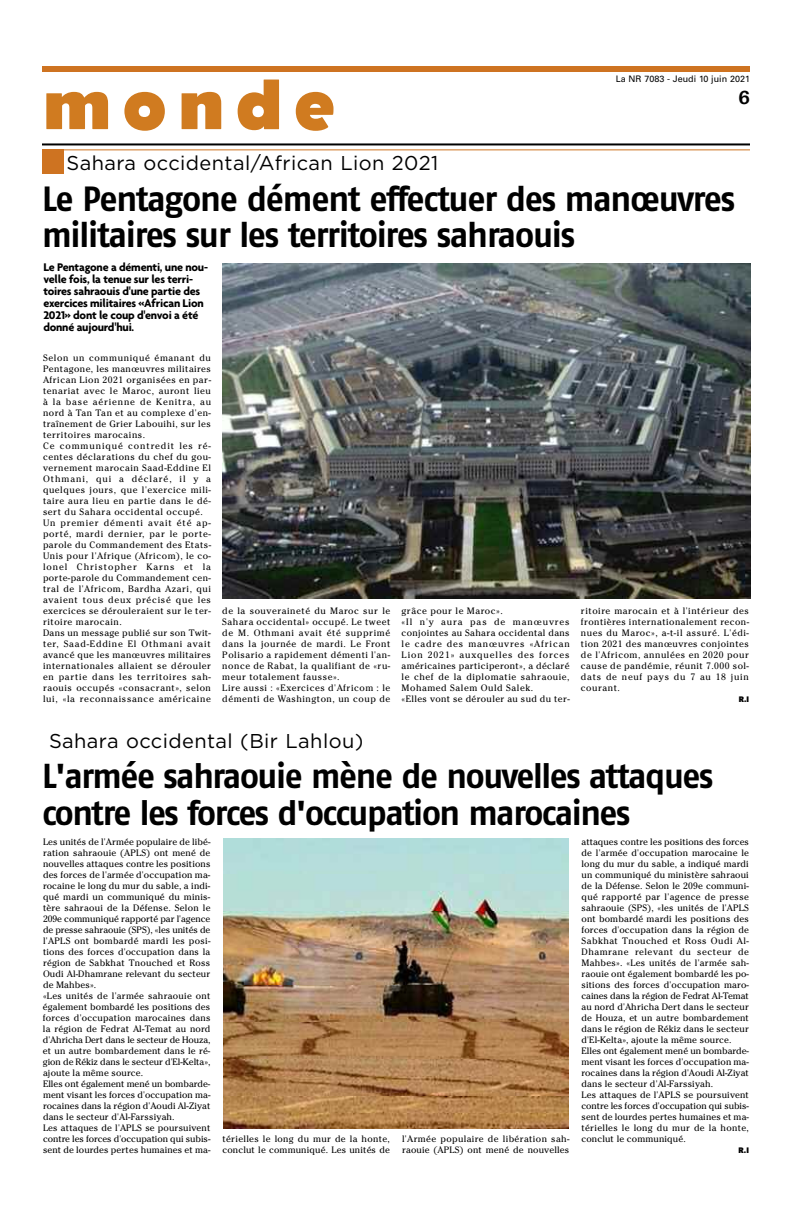
<style>
.page{position:relative;width:792px;height:1224px;background:#fff}
.page>*{position:absolute;margin:0;border:0;box-sizing:border-box;transform-origin:0 0}
.t1{font:700 71px "Eagle";letter-spacing:.145em;color:#d07b20}
.t2{font:700 35px/36.8px "Fago No";letter-spacing:-.04em;color:#000}
.t3{font:700 34.6px/36.8px "Fago No";letter-spacing:-.04em;color:#000}
.t4{font:20px "Gotham";letter-spacing:.02em;color:#000}
.t5{font:700 19px "Univers";color:#000}
.t6{font:700 12px/12px "Agenda";letter-spacing:-.015em;color:#000}
.t7{font:9.2px/11px "Cheltenham";letter-spacing:.03em;color:#000}
.t8{font:9.2px/11px "Cheltenham";letter-spacing:.055em;color:#000}
.t9{font:9px "Univers";color:#000}
.t10{font:900 8px "Corpid";color:#000}
</style>
<div class="page">
<div style="left:42px;top:66px;width:708px;height:6px;background:#ce7321"></div>
<hr style="left:42px;top:143px;width:708px;height:2px;background:#000">
<img style="left:222px;top:263px;width:528px;height:335px">
<hr style="left:42px;top:149px;width:708px;height:1px;background:#ce7321">
<div style="left:42px;top:149px;width:22px;height:25px;background:#ce7321"></div>
<img style="left:224px;top:838px;width:345px;height:291px">
<p class="t1" style="left:42px;top:63px;width:294px">monde</p>
<p class="t9" style="left:616px;top:76px;width:136px">La NR 7083 - Jeudi 10 juin 2021</p>
<p class="t5" style="left:738px;top:85px;width:13px">6</p>
<p class="t4" style="left:67px;top:152px;width:373px">Sahara occidental/African Lion 2021</p>
<p class="t2" style="left:42px;top:183px;width:695px">Le Pentagone dément effectuer des manœuvres militaires sur les territoires sahraouis</p>
<p class="t6" style="left:43px;top:261px;width:166px">Le Pentagone a démenti, une nou&shy;velle fois, la tenue sur les terri&shy;toires sahraouis d'une partie des exercices militaires «African Lion<br>2021» dont le coup d'envoi a été donné aujourd'hui.</p>
<p class="t8" style="left:43px;top:352px;width:170px">Selon un communiqué émanant du Pentagone, les manœuvres militaires African Lion 2021 organisées en par&shy;tenariat avec le Maroc, auront lieu à la base aérienne de Kenitra, au nord à Tan Tan et au complexe d'en&shy;traînement de Grier Labouihi, sur les territoires marocains.<br>Ce communiqué contredit les ré&shy;centes déclarations du chef du gou&shy;vernement marocain Saad-Eddine El Othmani, qui a déclaré, il y a quelques jours, que l'exercice mili&shy;taire aura lieu en partie dans le dé&shy;sert du Sahara occidental occupé.<br>Un premier démenti avait été ap&shy;porté, mardi dernier, par le porte&shy;parole du Commandement des Etats-Unis pour l'Afrique (Africom), le co&shy;lonel Christopher Karns et la porte-parole du Commandement cen&shy;tral de l'Africom, Bardha Azari, qui avaient tous deux précisé que les exercices se dérouleraient sur le ter&shy;ritoire marocain.<br>Dans un message publié sur son Twit&shy;ter, Saad-Eddine El Othmani avait avancé que les manœuvres militaires internationales allaient se dérouler en partie dans les territoires sah&shy;raouis occupés «consacrant», selon lui, «la reconnaissance américaine</p>
<p class="t8" style="left:222px;top:605px;width:170px">de la souveraineté du Maroc sur le Sahara occidental» occupé. Le tweet de M. Othmani avait été supprimé dans la journée de mardi. Le Front Polisario a rapidement démenti l'an&shy;nonce de Rabat, la qualifiant de «ru&shy;meur totalement fausse».<br>Lire aussi : «Exercices d'Africom : le démenti de Washington, un coup de</p>
<p class="t8" style="left:402px;top:605px;width:170px">grâce pour le Maroc».<br>«Il n'y aura pas de manœuvres conjointes au Sahara occidental dans le cadre des manœuvres «African<br>Lion 2021» auxquelles des forces américaines participeront», a déclaré le chef de la diplomatie sahraouie,<br>Mohamed Salem Ould Salek.<br>«Elles vont se dérouler au sud du ter-</p>
<p class="t7" style="left:581px;top:605px;width:170px;text-align:justify">ritoire marocain et à l'intérieur des frontières internationalement recon&shy;nues du Maroc», a-t-il assuré. L'édi&shy;tion 2021 des manœuvres conjointes de l'Africom, annulées en 2020 pour cause de pandémie, réunit 7.000 sol&shy;dats de neuf pays du 7 au 18 juin courant.</p>
<p class="t10" style="left:739px;top:696px;width:12px">R.I</p>
<p class="t4" style="left:49px;top:730px;width:316px">Sahara occidental (Bir Lahlou)</p>
<p class="t3" style="left:42px;top:761px;width:673px">L'armée sahraouie mène de nouvelles attaques contre les forces d'occupation marocaines</p>
<p class="t7" style="left:43px;top:836px;width:169px">Les unités de l'Armée populaire de libé&shy;ration sahraouie (APLS) ont mené de nouvelles attaques contre les positions des forces de l'armée d'occupation ma&shy;rocaine le long du mur du sable, a indi&shy;qué mardi un communiqué du minis&shy;tère sahraoui de la Défense. Selon le 209e communiqué rapporté par l'agence de presse sahraouie (SPS), «les unités de l'APLS ont bombardé mardi les posi&shy;tions des forces d'occupation dans la région de Sabkhat Tnouched et Ross Oudi Al-Dhamrane relevant du secteur de Mahbes».<br>«Les unités de l'armée sahraouie ont également bombardé les positions des forces d'occupation marocaines dans la région de Fedrat Al-Temat au nord d'Ahricha Dert dans le secteur de Houza, et un autre bombardement dans le ré&shy;gion de Rékiz dans le secteur d'El-Kelta», ajoute la même source.<br>Elles ont également mené un bombarde&shy;ment visant les forces d'occupation ma&shy;rocaines dans la région d'Aoudi Al-Ziyat dans le secteur d'Al-Farssiyah.<br>Les attaques de l'APLS se poursuivent contre les forces d'occupation qui subis&shy;sent de lourdes pertes humaines et ma-</p>
<p class="t7" style="left:223px;top:1133px;width:169px">térielles le long du mur de la honte, conclut le communiqué. Les unités de</p>
<p class="t7" style="left:402px;top:1133px;width:169px">l'Armée populaire de libération sah&shy;raouie (APLS) ont mené de nouvelles</p>
<p class="t7" style="left:582px;top:836px;width:169px">attaques contre les positions des forces de l'armée d'occupation marocaine le long du mur du sable, a indiqué mardi un communiqué du ministère sahraoui de la Défense. Selon le 209e communi&shy;qué rapporté par l'agence de presse sahraouie (SPS), «les unités de l'APLS ont bombardé mardi les positions des forces d'occupation dans la région de Sabkhat Tnouched et Ross Oudi Al-Dhamrane relevant du secteur de Mahbes». «Les unités de l'armée sah&shy;raouie ont également bombardé les po&shy;sitions des forces d'occupation maro&shy;caines dans la région de Fedrat Al-Temat au nord d'Ahricha Dert dans le secteur de Houza, et un autre bombardement dans le région de Rékiz dans le secteur d'El-Kelta», ajoute la même source.<br>Elles ont également mené un bombarde&shy;ment visant les forces d'occupation ma&shy;rocaines dans la région d'Aoudi Al-Ziyat dans le secteur d'Al-Farssiyah.<br>Les attaques de l'APLS se poursuivent contre les forces d'occupation qui subis&shy;sent de lourdes pertes humaines et ma&shy;térielles le long du mur de la honte, conclut le communiqué.</p>
<p class="t10" style="left:739px;top:1147px;width:12px">R.I</p>
</div>
